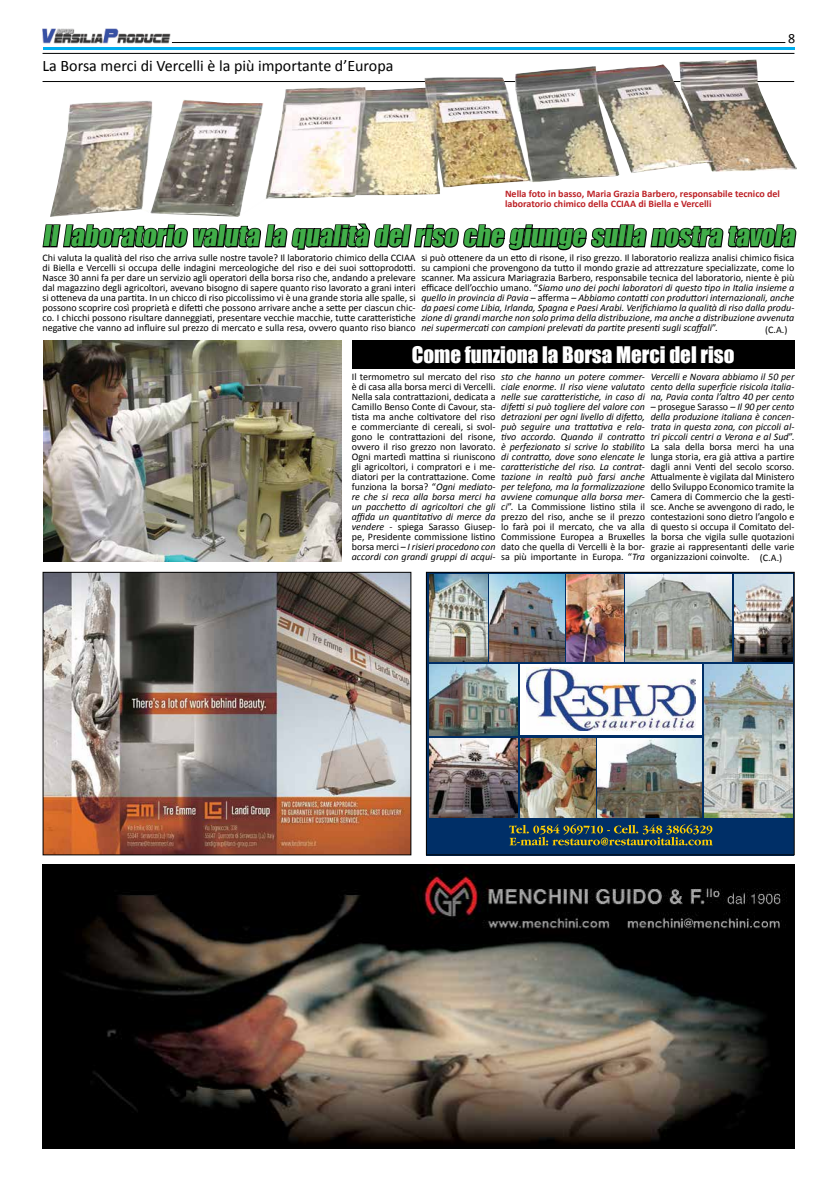
<style>
.page{position:relative;width:837px;height:1191px;background:#fff}
.page>*{position:absolute;margin:0;border:0;box-sizing:border-box;transform-origin:0 0}
.t1{font:26.5px "Impact";color:#41ad49}
.t2{font:21px "Impact";color:#fff}
.t3{font:16px "Calibri";color:#000}
.t4{font:14px "Calibri";color:#000}
.t5{font:10px/10px "Calibri";color:#000;text-align:justify}
.t6{font:italic 10px/10px "Calibri";color:#000;text-align:justify}
.t7{font:700 10px/10px "Calibri";color:#bd2126}
.s1{font-style:normal}
.s2{font-style:italic}
</style>
<div class="page">
<img style="left:43px;top:28px;width:127px;height:16px">
<hr style="left:172px;top:42px;width:613px;height:1px;background:#000">
<hr style="left:43px;top:47px;width:751px;height:3px;background:#00aeef">
<hr style="left:43px;top:53px;width:751px;height:1px;background:#000">
<hr style="left:43px;top:81px;width:750px;height:1px;background:#000">
<img style="left:43px;top:340px;width:298px;height:222px">
<div style="left:351px;top:340px;width:443px;height:29px;background:#000"></div>
<img style="left:50px;top:60px;width:746px;height:157px">
<svg style="left:42px;top:223px;width:755px;height:28px"></svg>
<img style="left:45px;top:867px;width:747px;height:279px">
<img style="left:45px;top:574px;width:364px;height:279px">
<div style="left:43px;top:572px;width:368px;height:283px;border:1px solid #000"></div>
<div style="left:426px;top:572px;width:367px;height:283px;background:linear-gradient(to right,#06366c,#002e66)"></div>
<svg style="left:509px;top:824px;width:203px;height:21px;background:#41584c"></svg>
<div style="left:520px;top:664px;width:181px;height:71px;background:#fff"></div>
<img style="left:526px;top:667px;width:169px;height:63px">
<img style="left:625px;top:574px;width:106px;height:87px">
<img style="left:520px;top:738px;width:75px;height:79px">
<img style="left:597px;top:738px;width:104px;height:79px">
<img style="left:704px;top:664px;width:88px;height:153px">
<img style="left:429px;top:738px;width:88px;height:79px">
<img style="left:429px;top:664px;width:88px;height:71px">
<img style="left:429px;top:574px;width:58px;height:87px">
<img style="left:734px;top:574px;width:58px;height:87px">
<img style="left:566px;top:574px;width:57px;height:87px">
<img style="left:489px;top:575px;width:75px;height:86px">
<div style="left:426px;top:572px;width:368px;height:283px;border:1px solid #000"></div>
<h3 class="t3" style="left:43px;top:56px;width:352px">La Borsa merci di Vercelli è la più importante d’Europa</h3>
<h3 class="t4" style="left:787px;top:30px;width:9px">8</h3>
<p class="t7" style="left:505px;top:189px;width:276px">Nella foto in basso, Maria Grazia Barbero, responsabile tecnico del laboratorio chimico della CCIAA di Biella e Vercelli</p>
<h1 class="t1" style="left:43px;top:215px;width:758px">Illaboratorio valuta la qualità delriso che giunge sulla nostra tavola</h1>
<p class="t5" style="left:43px;top:253px;width:374px">Chi valuta la qualità del riso che arriva sulle nostre tavole? Il laboratorio chimico della CCIAA di Biella e Vercelli si occupa delle indagini merceologiche del riso e dei suoi sottoprodotti.<br>Nasce 30 anni fa per dare un servizio agli operatori della borsa riso che, andando a prelevare dal magazzino degli agricoltori, avevano bisogno di sapere quanto riso lavorato a grani interi si otteneva da una partita. In un chicco di riso piccolissimo vi è una grande storia alle spalle, si possono scoprire così proprietà e difetti che possono arrivare anche a sette per ciascun chic&shy;co. I chicchi possono risultare danneggiati, presentare vecchie macchie, tutte caratteristiche negative che vanno ad influire sul prezzo di mercato e sulla resa, ovvero quanto riso bianco</p>
<p class="t6" style="left:421px;top:252px;width:374px"><span class="s1">si può ottenere da un etto di risone, il riso grezzo. Il laboratorio realizza analisi chimico fisica su campioni che provengono da tutto il mondo grazie ad attrezzature specializzate, come lo scanner. Ma assicura Mariagrazia Barbero, responsabile tecnica del laboratorio, niente è più efficace dell’occhio umano. “</span>Siamo uno dei pochi laboratori di questo tipo in Italia insieme a quello in provincia di Pavia <span class="s1">– afferma –</span> Abbiamo contatti con produttori internazionali, anche da paesi come Libia, Irlanda, Spagna e Paesi Arabi. Verifichiamo la qualità di riso dalla produ&shy;zione di grandi marche non solo prima della distribuzione, ma anche a distribuzione avvenuta nei supermercati con campioni prelevati da partite presenti sugli scaffali<span class="s1">”.</span></p>
<p class="t5" style="left:764px;top:324px;width:24px">(C.A.)</p>
<h2 class="t2" style="left:411px;top:338px;width:324px">Come funziona la Borsa Merci del riso</h2>
<p class="t5" style="left:351px;top:372px;width:145px">Il termometro sul mercato del riso è di casa alla borsa merci di Vercelli.<br>Nella sala contrattazioni, dedicata a Camillo Benso Conte di Cavour, sta&shy;tista ma anche coltivatore del riso e commerciante di cereali, si svol&shy;gono le contrattazioni del risone, ovvero il riso grezzo non lavorato.<br>Ogni martedì mattina si riuniscono gli agricoltori, i compratori e i me&shy;diatori per la contrattazione. Come funziona la borsa? “<span class="s2">Ogni mediato&shy;re che si reca alla borsa merci ha un pacchetto di agricoltori che gli affida un quantitativo di merce da vendere</span> - spiega Sarasso Giusep&shy;pe, Presidente commissione listino borsa merci – <span class="s2">I risieri procedono con accordi con grandi gruppi di acqui-</span></p>
<p class="t6" style="left:501px;top:371px;width:145px">sto che hanno un potere commer&shy;ciale enorme. Il riso viene valutato nelle sue caratteristiche, in caso di difetti si può togliere del valore con detrazioni per ogni livello di difetto, può seguire una trattativa e rela&shy;tivo accordo. Quando il contratto è perfezionato si scrive lo stabilito di contratto, dove sono elencate le caratteristiche del riso. La contrat&shy;tazione in realtà può farsi anche per telefono, ma la formalizzazione avviene comunque alla borsa mer&shy;ci<span class="s1">”. La Commissione listino stila il prezzo del riso, anche se il prezzo lo farà poi il mercato, che va alla Commissione Europea a Bruxelles dato che quella di Vercelli è la bor&shy;sa più importante in Europa. “</span>Tra</p>
<p class="t6" style="left:650px;top:371px;width:145px">Vercelli e Novara abbiamo il 50 per cento della superficie risicola italia&shy;na, Pavia conta l’altro 40 per cento</p>
<p class="t5" style="left:650px;top:402px;width:145px">– prosegue Sarasso – <span class="s2">Il 90 per cento della produzione italiana è concen&shy;trata in questa zona, con piccoli al&shy;tri piccoli centri a Verona e al Sud</span>”.<br>La sala della borsa merci ha una lunga storia, era già attiva a partire dagli anni Venti del secolo scorso.<br>Attualmente è vigilata dal Ministero dello Sviluppo Economico tramite la Camera di Commercio che la gesti&shy;sce. Anche se avvengono di rado, le contestazioni sono dietro l’angolo e di questo si occupa il Comitato del&shy;la borsa che vigila sulle quotazioni grazie ai rappresentanti delle varie organizzazioni coinvolte.</p>
<p class="t5" style="left:759px;top:552px;width:24px">(C.A.)</p>
</div>
